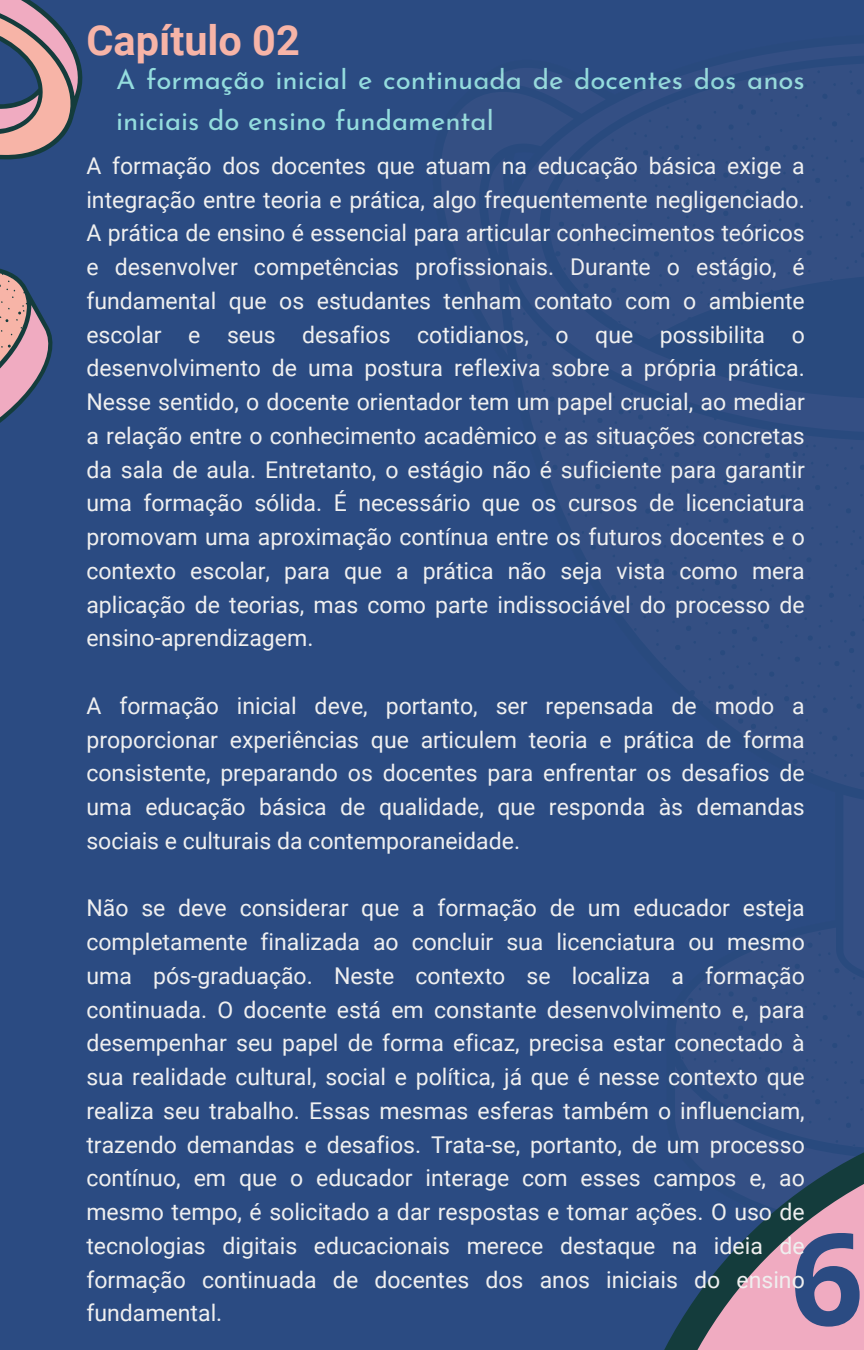
<style>
.page{position:relative;width:864px;height:1350px;background:#2b4b82}
.page>*{position:absolute;margin:0;border:0;box-sizing:border-box;transform-origin:0 0}
.t1{font:700 127.8px "Open Sans";color:#2b4b82}
.t2{font:700 41.4px "Roboto";color:#f7b4a7}
.t3{font:27.68px/40.5px "Josefin Sans";color:#94ddde}
.t4{font:23.18px/33.8px "Roboto";color:#efefef;text-align:justify}
</style>
<div class="page">
<svg style="left:0;top:0;width:83px;height:423px"></svg>
<svg style="left:664px;top:1152px;width:200px;height:198px"></svg>
<p class="t2" style="left:86px;top:17px;width:215px">Capítulo 02</p>
<p class="t3" style="left:116px;top:62px;width:690px">A formação inicial e continuada de docentes dos anos iniciais do ensino fundamental</p>
<p class="t4" style="left:86px;top:149px;width:720px">A formação dos docentes que atuam na educação básica exige a integração entre teoria e prática, algo frequentemente negligenciado.<br>A prática de ensino é essencial para articular conhecimentos teóricos e desenvolver competências profissionais. Durante o estágio, é fundamental que os estudantes tenham contato com o ambiente escolar e seus desafios cotidianos, o que possibilita o desenvolvimento de uma postura reflexiva sobre a própria prática.<br>Nesse sentido, o docente orientador tem um papel crucial, ao mediar a relação entre o conhecimento acadêmico e as situações concretas da sala de aula. Entretanto, o estágio não é suficiente para garantir uma formação sólida. É necessário que os cursos de licenciatura promovam uma aproximação contínua entre os futuros docentes e o contexto escolar, para que a prática não seja vista como mera aplicação de teorias, mas como parte indissociável do processo de ensino-aprendizagem.</p>
<h2 class="t4" style="left:86px;top:689px;width:720px">A formação inicial deve, portanto, ser repensada de modo a proporcionar experiências que articulem teoria e prática de forma consistente, preparando os docentes para enfrentar os desafios de uma educação básica de qualidade, que responda às demandas sociais e culturais da contemporaneidade.</h2>
<p class="t4" style="left:86px;top:891px;width:720px">Não se deve considerar que a formação de um educador esteja completamente finalizada ao concluir sua licenciatura ou mesmo uma pós-graduação. Neste contexto se localiza a formação continuada. O docente está em constante desenvolvimento e, para desempenhar seu papel de forma eficaz, precisa estar conectado à sua realidade cultural, social e política, já que é nesse contexto que realiza seu trabalho. Essas mesmas esferas também o influenciam, trazendo demandas e desafios. Trata-se, portanto, de um processo contínuo, em que o educador interage com esses campos e, ao mesmo tempo, é solicitado a dar respostas e tomar ações. O uso de tecnologias digitais educacionais merece destaque na ideia de formação continuada de docentes dos anos iniciais do ensino fundamental.</p>
<h1 class="t1" style="left:791px;top:1189px;width:74px">6</h1>
</div>
